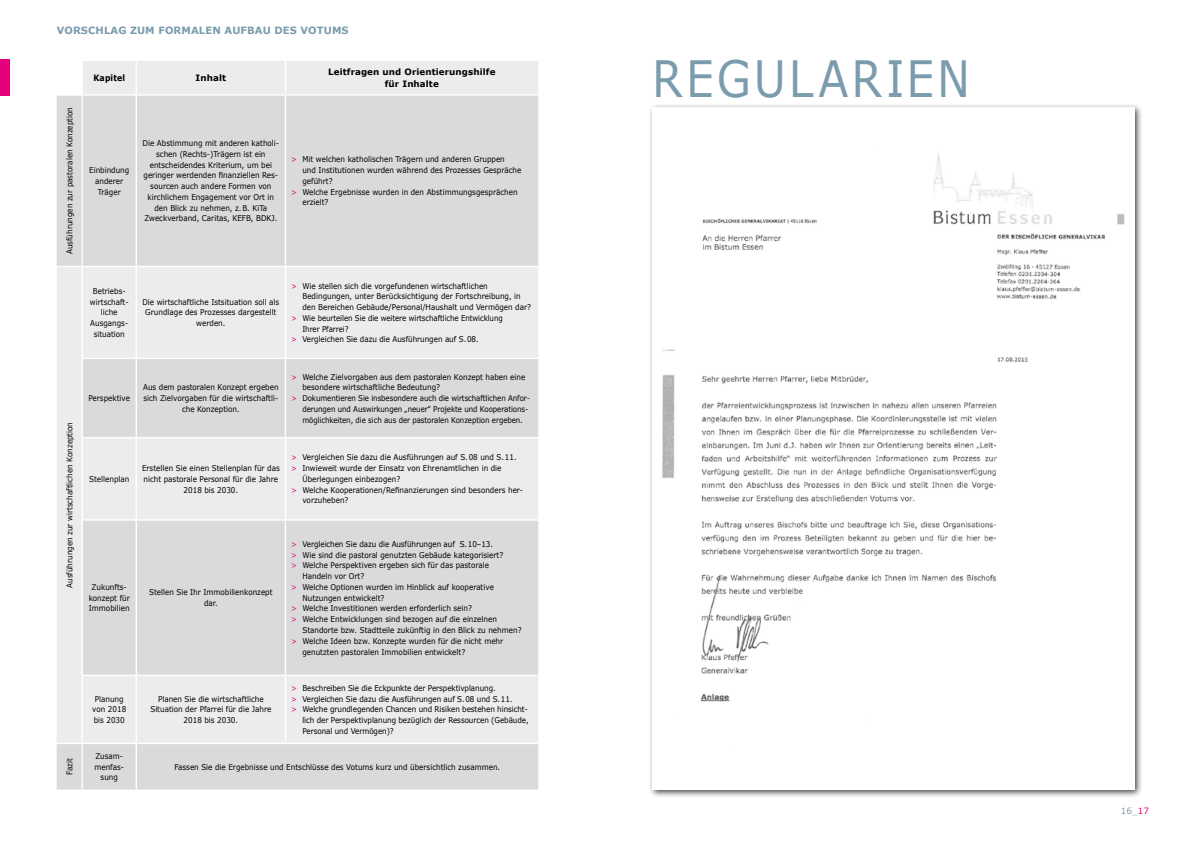
<style>
.page{position:relative;width:1191px;height:842px;background:#fff}
.page>*{position:absolute;margin:0;border:0;box-sizing:border-box;transform-origin:0 0}
.t1{font:50px "Verdana";letter-spacing:.065em;color:#7b9cad;scale:.88 1}
.t2{font:700 10px "Verdana";letter-spacing:.01em;color:#7b9cad}
.t3{font:700 8.8px/12.8px "Verdana";letter-spacing:.01em;color:#000;text-align:center}
.t4{font:700 8.8px "Verdana";letter-spacing:.01em;color:#000;scale:.9 1}
.t5{font:8.8px "Verdana";color:#7b9cad}
.t6{font:8px/10.8px "Verdana";color:#000;text-align:center;scale:.9 1}
.t7{font:8px "Verdana";color:#000;scale:.88 1}
.s1{color:#e5007d}
</style>
<div class="page">
<div style="left:0;top:60px;width:10px;height:36px;background:#e5007d"></div>
<div style="left:83px;top:61px;width:455px;height:33px;background:#ececed"></div>
<svg style="left:57px;top:96px;width:481px;height:693px;background:#e0e0e1"></svg>
<svg style="left:57px;top:266px;width:25px;height:1px"></svg>
<hr style="left:82px;top:266px;width:54px;height:1px;background:#fff">
<hr style="left:136px;top:266px;width:149px;height:1px;background:#fff">
<hr style="left:285px;top:266px;width:253px;height:1px;background:#fff">
<hr style="left:83px;top:437px;width:53px;height:1px;background:#fff">
<hr style="left:136px;top:437px;width:149px;height:1px;background:#fff">
<hr style="left:285px;top:437px;width:253px;height:1px;background:#fff">
<hr style="left:83px;top:675px;width:53px;height:1px;background:#fff">
<hr style="left:136px;top:675px;width:149px;height:1px;background:#fff">
<hr style="left:285px;top:675px;width:253px;height:1px;background:#fff">
<hr style="left:136px;top:61px;width:1px;height:33px;background:#fff">
<hr style="left:285px;top:61px;width:1px;height:33px;background:#fff">
<hr style="left:81px;top:96px;width:2px;height:170px;background:#fff">
<hr style="left:136px;top:96px;width:1px;height:170px;background:#fff">
<hr style="left:285px;top:96px;width:1px;height:170px;background:#fff">
<hr style="left:81px;top:267px;width:2px;height:91px;background:#fff">
<hr style="left:136px;top:267px;width:1px;height:91px;background:#fff">
<hr style="left:285px;top:267px;width:1px;height:91px;background:#fff">
<hr style="left:81px;top:358px;width:2px;height:80px;background:#fff">
<hr style="left:136px;top:359px;width:1px;height:78px;background:#fff">
<hr style="left:285px;top:359px;width:1px;height:78px;background:#fff">
<hr style="left:81px;top:438px;width:2px;height:82px;background:#fff">
<hr style="left:136px;top:438px;width:1px;height:81px;background:#fff">
<hr style="left:285px;top:438px;width:1px;height:81px;background:#fff">
<hr style="left:81px;top:520px;width:2px;height:155px;background:#fff">
<hr style="left:136px;top:521px;width:1px;height:154px;background:#fff">
<hr style="left:285px;top:521px;width:1px;height:154px;background:#fff">
<hr style="left:81px;top:675px;width:2px;height:68px;background:#fff">
<hr style="left:136px;top:676px;width:1px;height:67px;background:#fff">
<hr style="left:285px;top:676px;width:1px;height:67px;background:#fff">
<hr style="left:81px;top:744px;width:2px;height:45px;background:#fff">
<hr style="left:136px;top:744px;width:1px;height:45px;background:#fff">
<hr style="left:83px;top:358px;width:53px;height:1px;background:#fff">
<hr style="left:136px;top:358px;width:149px;height:1px;background:#fff">
<hr style="left:285px;top:358px;width:253px;height:1px;background:#fff">
<hr style="left:83px;top:519px;width:53px;height:2px;background:#fff">
<hr style="left:136px;top:519px;width:149px;height:2px;background:#fff">
<hr style="left:285px;top:519px;width:253px;height:2px;background:#fff">
<svg style="left:57px;top:743px;width:25px;height:1px"></svg>
<hr style="left:82px;top:743px;width:54px;height:1px;background:#fff">
<hr style="left:136px;top:743px;width:149px;height:1px;background:#fff">
<hr style="left:285px;top:743px;width:253px;height:1px;background:#fff">
<div style="left:648px;top:104px;width:494px;height:694px;background:#000;opacity:.75"></div>
<img style="left:652px;top:108px;width:482px;height:681px">
<p class="t2" style="left:57px;top:23px;width:33px">VORSCHL</p>
<p class="t2" style="left:110px;top:23px;width:97px">AG ZU M FO RMALEN</p>
<p class="t2" style="left:224px;top:23px;width:93px">AUF BAU DES VOTU</p>
<p class="t2" style="left:332px;top:23px;width:17px">MS</p>
<p class="t6" style="left:64px;top:254px;width:165px;rotate:-90deg">Ausführungen zur pastoralen Konzeption</p>
<p class="t6" style="left:64px;top:588px;width:186px;rotate:-90deg">Ausführungen zur wirtschaftlichen Konzeption</p>
<p class="t4" style="left:93px;top:72px;width:37px">Kapitel</p>
<p class="t3" style="left:196px;top:71px;width:32px">Inhalt</p>
<p class="t3" style="left:328px;top:65px;width:169px">Leitfragen und Orientierungshilfe für Inhalte</p>
<p class="t6" style="left:89px;top:165px;width:46px">Einbindung anderer<br>Träger</p>
<p class="t6" style="left:143px;top:138px;width:153px">Die Abstimmung mit anderen katholi&shy;schen (Rechts-)Trägern ist ein entscheidendes Kriterium, um bei geringer werdenden finanziellen Res&shy;sourcen auch andere Formen von kirchlichem Engagement vor Ort in den Blick zu nehmen, z.B. KiTa Zweckverband, Caritas, KEFB, BDKJ.</p>
<p class="t6" style="left:291px;top:154px;width:239px"><span class="s1">&gt;</span> Mit welchen katholischen Trägern und anderen Gruppen</p>
<p class="t6" style="left:302px;top:165px;width:245px">und Institutionen wurden während des Prozesses Gespräche</p>
<p class="t6" style="left:302px;top:175px;width:35px">geführt?</p>
<p class="t6" style="left:291px;top:186px;width:253px"><span class="s1">&gt;</span> Welche Ergebnisse wurden in den Abstimmungsgesprächen</p>
<p class="t6" style="left:302px;top:197px;width:31px">erzielt?</p>
<p class="t6" style="left:90px;top:286px;width:44px">Betriebs&shy;wirtschaft&shy;liche<br>Ausgangs&shy;situation</p>
<p class="t6" style="left:142px;top:296px;width:154px">Die wirtschaftliche Istsituation soll als<br>Grundlage des Prozesses dargestellt werden.</p>
<p class="t6" style="left:88px;top:393px;width:48px">Perspektive</p>
<p class="t6" style="left:143px;top:382px;width:152px">Aus dem pastoralen Konzept ergeben sich Zielvorgaben für die wirtschaftli&shy;che Konzeption.</p>
<p class="t6" style="left:89px;top:473px;width:46px">Stellenplan</p>
<p class="t6" style="left:142px;top:463px;width:155px">Erstellen Sie einen Stellenplan für das nicht pastorale Personal für die Jahre<br>2018 bis 2030.</p>
<p class="t6" style="left:291px;top:280px;width:220px"><span class="s1">&gt;</span> Wie stellen sich die vorgefundenen wirtschaftlichen</p>
<p class="t6" style="left:302px;top:291px;width:244px">Bedingungen, unter Berücksichtigung der Fortschreibung, in</p>
<p class="t6" style="left:302px;top:302px;width:255px">den Bereichen Gebäude/Personal/Haushalt und Vermögen dar?</p>
<p class="t7" style="left:291px;top:312px;width:242px"><span class="s1">&gt;</span> Wie beurteilen Sie die weitere wirtschaftliche Entwicklung</p>
<p class="t7" style="left:302px;top:323px;width:54px">Ihrer Pfarrei?</p>
<p class="t6" style="left:291px;top:334px;width:210px"><span class="s1">&gt;</span> Vergleichen Sie dazu die Ausführungen auf S.08.</p>
<p class="t6" style="left:291px;top:371px;width:262px"><span class="s1">&gt;</span> Welche Zielvorgaben aus dem pastoralen Konzept haben eine</p>
<p class="t6" style="left:302px;top:382px;width:154px">besondere wirtschaftliche Bedeutung?</p>
<p class="t7" style="left:291px;top:393px;width:273px"><span class="s1">&gt;</span> Dokumentieren Sie insbesondere auch die wirtschaftlichen Anfor-</p>
<p class="t7" style="left:302px;top:403px;width:258px">derungen und Auswirkungen „neuer‟ Projekte und Kooperations-</p>
<p class="t7" style="left:302px;top:414px;width:252px">möglichkeiten, die sich aus der pastoralen Konzeption ergeben.</p>
<p class="t6" style="left:291px;top:452px;width:252px"><span class="s1">&gt;</span> Vergleichen Sie dazu die Ausführungen auf S.08 und S.11.</p>
<p class="t6" style="left:291px;top:463px;width:235px"><span class="s1">&gt;</span> Inwieweit wurde der Einsatz von Ehrenamtlichen in die</p>
<p class="t6" style="left:302px;top:473px;width:110px">Überlegungen einbezogen?</p>
<p class="t6" style="left:291px;top:484px;width:259px"><span class="s1">&gt;</span> Welche Kooperationen/Refinanzierungen sind besonders her-</p>
<p class="t6" style="left:302px;top:495px;width:53px">vorzuheben?</p>
<p class="t6" style="left:89px;top:582px;width:47px">Zukunfts&shy;konzept für<br>Immobilien</p>
<p class="t6" style="left:149px;top:587px;width:139px">Stellen Sie Ihr Immobilienkonzept dar.</p>
<p class="t6" style="left:92px;top:693px;width:39px">Planung von 2018 bis 2030</p>
<p class="t6" style="left:150px;top:693px;width:136px">Planen Sie die wirtschaftliche<br>Situation der Pfarrei für die Jahre<br>2018 bis 2030.</p>
<p class="t6" style="left:291px;top:538px;width:226px"><span class="s1">&gt;</span> Vergleichen Sie dazu die Ausführungen auf S.10–13.</p>
<p class="t6" style="left:291px;top:549px;width:237px"><span class="s1">&gt;</span> Wie sind die pastoral genutzten Gebäude kategorisiert?</p>
<p class="t6" style="left:291px;top:560px;width:221px"><span class="s1">&gt;</span> Welche Perspektiven ergeben sich für das pastorale</p>
<p class="t6" style="left:302px;top:571px;width:70px">Handeln vor Ort?</p>
<p class="t6" style="left:291px;top:581px;width:227px"><span class="s1">&gt;</span> Welche Optionen wurden im Hinblick auf kooperative</p>
<p class="t6" style="left:302px;top:592px;width:93px">Nutzungen entwickelt?</p>
<p class="t6" style="left:291px;top:603px;width:202px"><span class="s1">&gt;</span> Welche Investitionen werden erforderlich sein?</p>
<p class="t6" style="left:291px;top:614px;width:230px"><span class="s1">&gt;</span> Welche Entwicklungen sind bezogen auf die einzelnen</p>
<p class="t6" style="left:302px;top:625px;width:245px">Standorte bzw. Stadtteile zukünftig in den Blick zu nehmen?</p>
<p class="t6" style="left:291px;top:635px;width:237px"><span class="s1">&gt;</span> Welche Ideen bzw. Konzepte wurden für die nicht mehr</p>
<p class="t6" style="left:302px;top:646px;width:182px">genutzten pastoralen Immobilien entwickelt?</p>
<p class="t6" style="left:291px;top:682px;width:229px"><span class="s1">&gt;</span> Beschreiben Sie die Eckpunkte der Perspektivplanung.</p>
<p class="t6" style="left:291px;top:693px;width:247px"><span class="s1">&gt;</span> Vergleichen Sie dazu die Ausführungen auf S.08 und S.11.</p>
<p class="t6" style="left:291px;top:704px;width:264px"><span class="s1">&gt;</span> Welche grundlegenden Chancen und Risiken bestehen hinsicht-</p>
<p class="t6" style="left:302px;top:715px;width:253px">lich der Perspektivplanung bezüglich der Ressourcen (Gebäude,</p>
<p class="t6" style="left:302px;top:726px;width:103px">Personal und Vermögen)?</p>
<p class="t6" style="left:64px;top:775px;width:20px;rotate:-90deg">Fazit</p>
<p class="t6" style="left:94px;top:750px;width:35px">Zusam&shy;menfas&shy;sung</p>
<p class="t6" style="left:174px;top:761px;width:363px">Fassen Sie die Ergebnisse und Entschlüsse des Votums kurz und übersichtlich zusammen.</p>
<h1 class="t1" style="left:652px;top:45px;width:363px">REGULARIEN</h1>
<p class="t5" style="left:1120px;top:804px;width:30px">16_<span class="s1">17</span></p>
</div>
